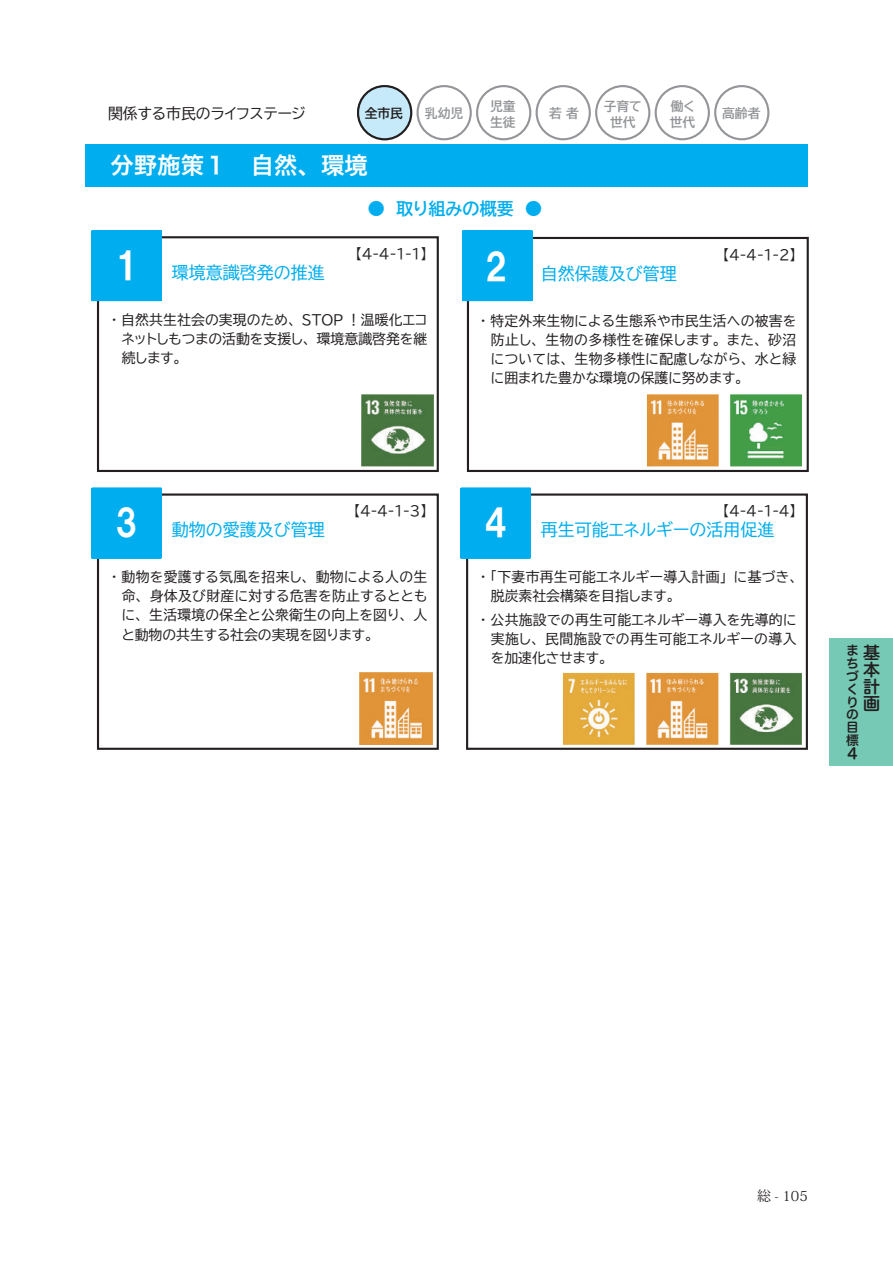
<style>
.page{position:relative;width:893px;height:1263px;background:#fff}
.page>*{position:absolute;margin:0;border:0;box-sizing:border-box;transform-origin:0 0}
.t1{font:37.2px "HGP Soei Kakugothic UB";color:#fff}
.t2{font:23.4px "Hira Sans Old Std W6";color:#fff}
.t3{font:16.95px "BIZ UDP Gothic";color:#00aeef}
.t4{font:16.95px "BIZ UDP Gothic Bold";color:#00aeef}
.t5{font:16.95px/17px "Hira Maru Std N W6";color:#231f20;text-align:justify}
.t6{font:14.85px "BIZ UDP Gothic";color:#231f20}
.t7{font:14.85px "Hira Maru Std N W6";color:#231f20}
.t8{font:13.8px/19.2px "BIZ UDP Gothic";letter-spacing:.02em;color:#231f20;text-align:justify}
.t9{font:13.8px "Koz Min Pr 6 N";color:#231f20}
.t10{font:12.75px/15.9px "BIZ UDP Gothic Bold";color:#939598}
.t11{font:12.75px/12.8px "Hira Maru Std N W6";color:#231f20}
.t12{font:12.75px "BIZ UDP Gothic Bold";color:#231f20}
</style>
<div class="page">
<div style="left:85px;top:145px;width:723px;height:42px;background:#00aeef"></div>
<div style="left:416px;top:85px;width:56px;height:55px;border:2px solid #939598;border-radius:50%"></div>
<div style="left:476px;top:85px;width:55px;height:55px;border:2px solid #939598;border-radius:50%"></div>
<div style="left:536px;top:85px;width:55px;height:55px;border:2px solid #939598;border-radius:50%"></div>
<div style="left:595px;top:85px;width:55px;height:55px;border:2px solid #939598;border-radius:50%"></div>
<div style="left:655px;top:85px;width:55px;height:55px;border:2px solid #939598;border-radius:50%"></div>
<div style="left:714px;top:85px;width:55px;height:55px;border:2px solid #939598;border-radius:50%"></div>
<div style="left:97px;top:236px;width:342px;height:236px;border:2px solid #231f20"></div>
<div style="left:97px;top:493px;width:342px;height:257px;border:2px solid #231f20"></div>
<div style="left:466px;top:493px;width:342px;height:257px;border:2px solid #231f20"></div>
<div style="left:467px;top:237px;width:342px;height:235px;border:2px solid #231f20"></div>
<div style="left:91px;top:231px;width:71px;height:70px;background:#00aeef"></div>
<div style="left:91px;top:488px;width:71px;height:70px;background:#00aeef"></div>
<div style="left:460px;top:488px;width:71px;height:70px;background:#00aeef"></div>
<div style="left:462px;top:231px;width:70px;height:70px;background:#00aeef"></div>
<img style="left:361px;top:394px;width:72px;height:73px">
<img style="left:360px;top:672px;width:72px;height:73px">
<img style="left:563px;top:672px;width:238px;height:73px">
<img style="left:646px;top:394px;width:156px;height:73px">
<div style="left:358px;top:86px;width:53px;height:53px;background:#c6eafa;border-radius:50%"></div>
<div style="left:357px;top:85px;width:55px;height:55px;border:2px solid #231f20;border-radius:50%"></div>
<div style="left:829px;top:638px;width:64px;height:127px;background:#76c9b4"></div>
<p class="t10" style="left:490px;top:98px;width:27px">児童生徒</p>
<p class="t10" style="left:604px;top:98px;width:40px;text-align:center">子育て世代</p>
<p class="t10" style="left:670px;top:98px;width:27px">働く世代</p>
<p class="t6" style="left:108px;top:106px;width:200px">関係する市民のライフステージ</p>
<p class="t10" style="left:425px;top:105px;width:40px">乳幼児</p>
<p class="t10" style="left:549px;top:105px;width:31px">若 者</p>
<p class="t10" style="left:722px;top:105px;width:40px">高齢者</p>
<p class="t12" style="left:365px;top:107px;width:40px">全市民</p>
<h2 class="t2" style="left:111px;top:147px;width:259px">分野施策１　自然、環境</h2>
<p class="t4" style="left:368px;top:200px;width:176px">●　取り組みの概要　●</p>
<p class="t8" style="left:355px;top:244px;width:74px">【4-4-1-1】</p>
<h1 class="t1" style="left:115px;top:247px;width:25px">1</h1>
<p class="t3" style="left:172px;top:264px;width:155px">環境意識啓発の推進</p>
<p class="t8" style="left:122px;top:310px;width:307px;text-indent:-11px">・自然共生社会の実現のため、 STOP ！温暖化エコネットしもつまの活動を支援し、環境意識啓発を継続します。</p>
<p class="t8" style="left:722px;top:245px;width:75px">【4-4-1-2】</p>
<h1 class="t1" style="left:485px;top:248px;width:25px">2</h1>
<p class="t3" style="left:541px;top:265px;width:138px">自然保護及び管理</p>
<p class="t8" style="left:491px;top:311px;width:307px;text-indent:-11px">・特定外来生物による生態系や市民生活への被害を防止し、生物の多様性を確保します。また、砂沼については、生物多様性に配慮しながら、水と緑に囲まれた豊かな環境の保護に努めます。</p>
<p class="t8" style="left:353px;top:501px;width:75px">【4-4-1-3】</p>
<p class="t8" style="left:722px;top:501px;width:75px">【4-4-1-4】</p>
<p class="t3" style="left:541px;top:521px;width:235px">再生可能エネルギーの活用促進</p>
<p class="t8" style="left:491px;top:567px;width:308px;text-indent:-11px">・「下妻市再生可能エネルギー導入計画」に基づき、脱炭素社会構築を目指します。</p>
<p class="t8" style="left:491px;top:610px;width:307px;text-indent:-11px">・公共施設での再生可能エネルギー導入を先導的に実施し、民間施設での再生可能エネルギーの導入を加速化させます。</p>
<h1 class="t1" style="left:115px;top:504px;width:25px">3</h1>
<h1 class="t1" style="left:484px;top:504px;width:25px">4</h1>
<p class="t3" style="left:172px;top:521px;width:155px">動物の愛護及び管理</p>
<p class="t8" style="left:122px;top:567px;width:307px;text-indent:-11px">・動物を愛護する気風を招来し、動物による人の生命、身体及び財産に対する危害を防止するとともに、生活環境の保全と公衆衛生の向上を図り、人と動物の共生する社会の実現を図ります。</p>
<p class="t11" style="left:846px;top:644px;width:14px">まちづくりの目標</p>
<p class="t5" style="left:863px;top:645px;width:18px">基本計画</p>
<p class="t7" style="left:845px;top:743px;width:14px">４</p>
<p class="t9" style="left:757px;top:1188px;width:52px">総 - 105</p>
</div>
